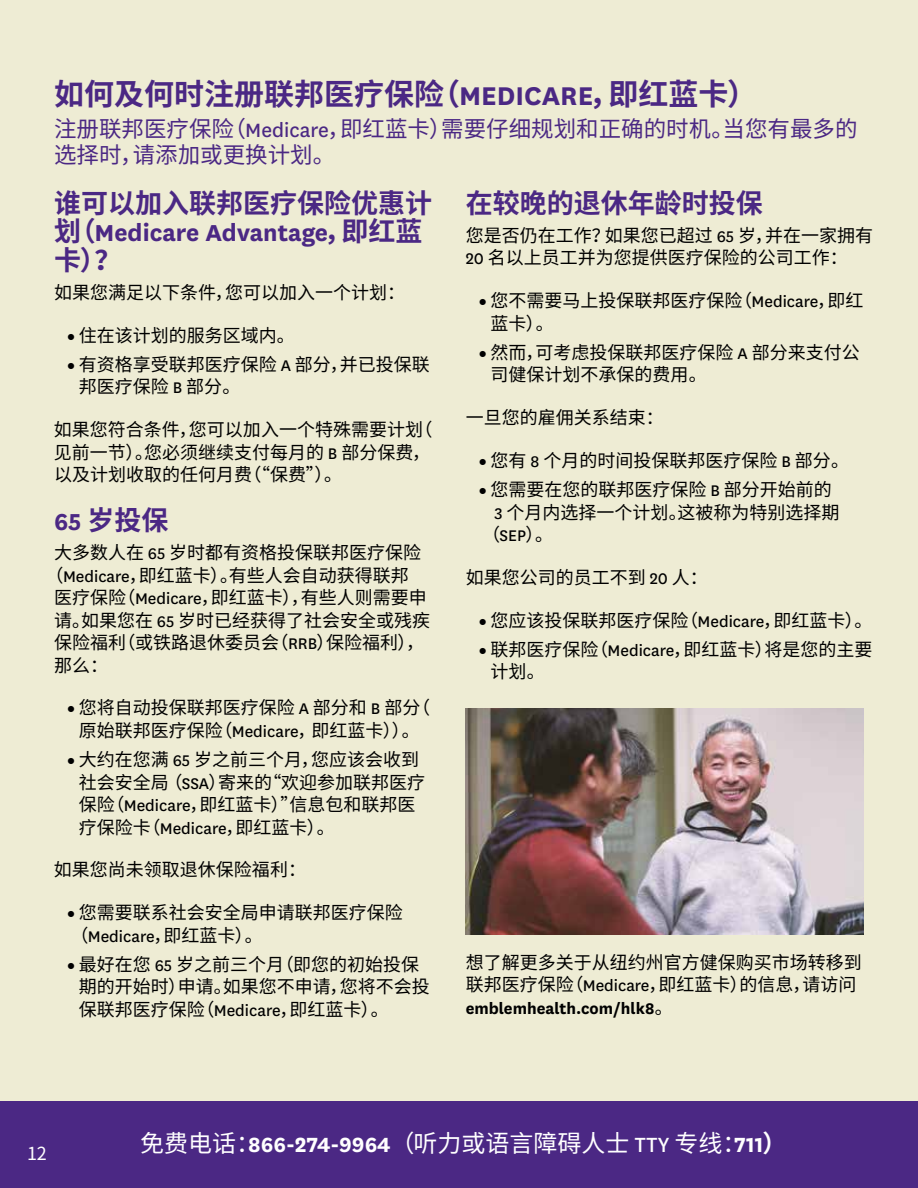
<style>
.page{position:relative;width:918px;height:1188px;background:#fff}
.page>*{position:absolute;margin:0;border:0;box-sizing:border-box;transform-origin:0 0}
.t1{font:700 30px "Noto Sans CJ Ksc";color:#4b2884}
.t2{font:700 27px/28.5px "Noto Sans CJ Ksc";color:#4b2884}
.t3{font:24px "Noto Sans CJ Ksc";color:#fff}
.t4{font:22.5px/25.5px "Noto Sans CJ Ksc";color:#4b2884}
.t5{font:18px/22.5px "Noto Sans CJ Ksc";color:#000}
.t6{font:18px "Noto Sans CJ Ksc";color:#fff}
.s1{font-family:"National"}
.s2{font-family:"National";font-weight:900}
.s3{font-family:"National";font-weight:700}
.s4{font-weight:700}
</style>
<div class="page">
<div style="left:0;top:0;width:918px;height:1105px;background:#eeecd4"></div>
<img style="left:466px;top:708px;width:398px;height:226px">
<div style="left:0;top:1101px;width:918px;height:87px;background:#4b2884"></div>
<h2 class="t1" style="left:54px;top:77px;width:705px">如何及何时注册联邦医疗保险（<span class="s1">MEDICARE</span>，即红蓝卡）</h2>
<p class="t4" style="left:54px;top:117px;width:805px">注册联邦医疗保险（<span class="s1">Medicare</span>，即红蓝卡）需要仔细规划和正确的时机。当您有最多的选择时，请添加或更换计划。</p>
<h3 class="t2" style="left:54px;top:189px;width:379px">谁可以加入联邦医疗保险优惠计划（<span class="s1">Medicare Advantage</span>，即红蓝卡）？</h3>
<p class="t5" style="left:54px;top:281px;width:352px">如果您满足以下条件，您可以加入一个计划：</p>
<p class="t5" style="left:68px;top:324px;width:229px"><span class="s2">•</span> 住在该计划的服务区域内。</p>
<p class="t5" style="left:79px;top:353px;width:353px;text-indent:-11px"><span class="s2">•</span> 有资格享受联邦医疗保险 <span class="s1">A</span> 部分，并已投保联邦医疗保险 <span class="s1">B</span> 部分。</p>
<p class="t5" style="left:54px;top:419px;width:380px">如果您符合条件，您可以加入一个特殊需要计划（见前一节）。您必须继续支付每月的 <span class="s1">B</span> 部分保费，以及计划收取的任何月费（“保费”）。</p>
<h3 class="t2" style="left:54px;top:506px;width:116px"><span class="s1">65</span> 岁投保</h3>
<p class="t5" style="left:54px;top:542px;width:369px">大多数人在 <span class="s1">65</span> 岁时都有资格投保联邦医疗保险</p>
<p class="t5" style="left:46px;top:564px;width:365px">（<span class="s1">Medicare</span>，即红蓝卡）。有些人会自动获得联邦</p>
<p class="t5" style="left:54px;top:587px;width:374px">医疗保险（<span class="s1">Medicare</span>，即红蓝卡），有些人则需要申</p>
<p class="t5" style="left:54px;top:609px;width:378px">请。如果您在 <span class="s1">65</span> 岁时已经获得了社会安全或残疾</p>
<p class="t5" style="left:54px;top:632px;width:372px">保险福利（或铁路退休委员会（<span class="s1">RRB</span>）保险福利），</p>
<p class="t5" style="left:54px;top:654px;width:56px">那么：</p>
<p class="t5" style="left:68px;top:697px;width:364px;text-align:center"><span class="s2">•</span> 您将自动投保联邦医疗保险 <span class="s1">A</span> 部分和 <span class="s1">B</span> 部分（原始联邦医疗保险（<span class="s1">Medicare</span>，即红蓝卡））。</p>
<p class="t5" style="left:79px;top:749px;width:348px;text-indent:-11px"><span class="s2">•</span> 大约在您满 <span class="s1">65</span> 岁之前三个月，您应该会收到社会安全局（<span class="s1">SSA</span>）寄来的“欢迎参加联邦医疗保险（<span class="s1">Medicare</span>，即红蓝卡）”信息包和联邦医疗保险卡（<span class="s1">Medicare</span>，即红蓝卡）。</p>
<p class="t5" style="left:54px;top:859px;width:254px">如果您尚未领取退休保险福利：</p>
<p class="t5" style="left:67px;top:902px;width:337px"><span class="s2">•</span> 您需要联系社会安全局申请联邦医疗保险（<span class="s1">Medicare</span>，即红蓝卡）。</p>
<p class="t5" style="left:79px;top:953px;width:352px;text-indent:-11px"><span class="s2">•</span> 最好在您 <span class="s1">65</span> 岁之前三个月（即您的初始投保期的开始时）申请。如果您不申请，您将不会投保联邦医疗保险（<span class="s1">Medicare</span>，即红蓝卡）。</p>
<h3 class="t2" style="left:466px;top:189px;width:298px">在较晚的退休年龄时投保</h3>
<p class="t5" style="left:466px;top:224px;width:409px">您是否仍在工作？如果您已超过 <span class="s1">65</span> 岁，并在一家拥有<br><span class="s1">20</span> 名以上员工并为您提供医疗保险的公司工作：</p>
<p class="t5" style="left:491px;top:290px;width:374px;text-indent:-11px"><span class="s2">•</span> 您不需要马上投保联邦医疗保险（<span class="s1">Medicare</span>，即红蓝卡）。</p>
<p class="t5" style="left:491px;top:341px;width:371px;text-indent:-11px"><span class="s2">•</span> 然而，可考虑投保联邦医疗保险 <span class="s1">A</span> 部分来支付公司健保计划不承保的费用。</p>
<p class="t5" style="left:466px;top:407px;width:199px">一旦您的雇佣关系结束：</p>
<p class="t5" style="left:479px;top:449px;width:371px"><span class="s2">•</span> 您有 <span class="s1">8</span> 个月的时间投保联邦医疗保险 <span class="s1">B</span> 部分。</p>
<p class="t5" style="left:479px;top:479px;width:354px"><span class="s2">•</span> 您需要在您的联邦医疗保险 <span class="s1">B</span> 部分开始前的</p>
<p class="t5" style="left:495px;top:501px;width:347px"><span class="s1">3</span> 个月内选择一个计划。这被称为特别选择期</p>
<p class="t5" style="left:482px;top:524px;width:73px">（<span class="s1">SEP</span>）。</p>
<p class="t5" style="left:466px;top:566px;width:244px">如果您公司的员工不到 <span class="s1">20</span> 人：</p>
<p class="t5" style="left:479px;top:609px;width:395px"><span class="s2">•</span> 您应该投保联邦医疗保险（<span class="s1">Medicare</span>，即红蓝卡）。</p>
<p class="t5" style="left:491px;top:638px;width:383px;text-indent:-11px"><span class="s2">•</span> 联邦医疗保险（<span class="s1">Medicare</span>，即红蓝卡）将是您的主要计划。</p>
<p class="t5" style="left:466px;top:951px;width:397px">想了解更多关于从纽约州官方健保购买市场转移到联邦医疗保险（<span class="s1">Medicare</span>，即红蓝卡）的信息，请访问<span class="s3">emblemhealth.com/hlk8</span>。</p>
<p class="t6" style="left:27px;top:1143px;width:21px">12</p>
<h3 class="t3" style="left:140px;top:1130px;width:648px">免费电话：<span class="s3">866-274-9964</span>（听力或语言障碍人士 <span class="s1">TTY</span> 专线：<span class="s3">711</span><span class="s4">）</span></h3>
</div>
